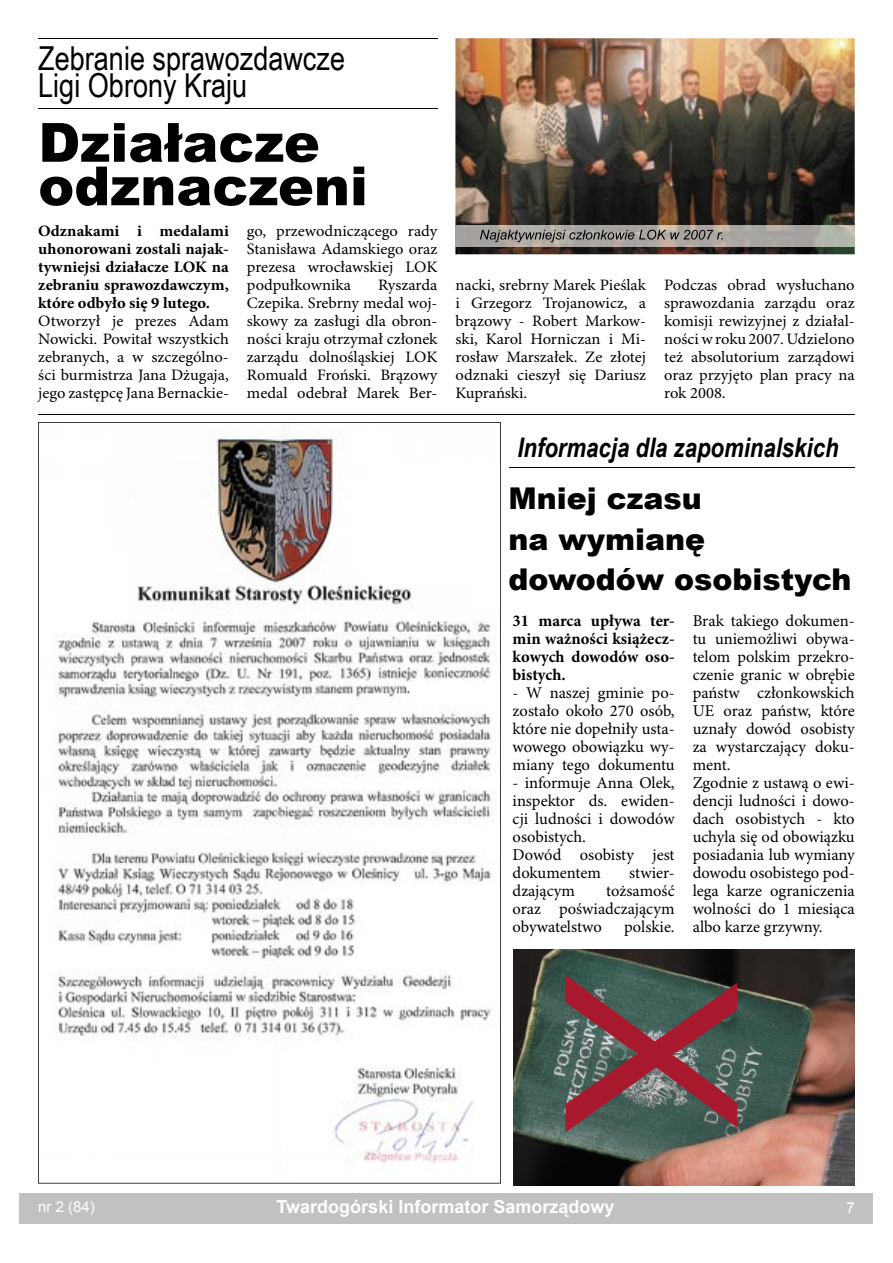
<style>
.page{position:relative;width:893px;height:1263px;background:#fff}
.page>*{position:absolute;margin:0;border:0;box-sizing:border-box;transform-origin:0 0}
.t1{font:240px "Arial";color:#a9192d}
.t2{font:900 54px/43.5px "Arial";color:#000}
.t3{font:33px/27px "Arial Narrow";color:#000}
.t4{font:900 30px/40.5px "Arial";color:#000}
.t5{font:italic 700 27px "Arial Narrow";color:#000}
.t6{font:700 18px "Arial";color:#fff}
.t7{font:16.5px/18px "Minion Pro";color:#000;text-align:justify}
.t8{font:700 16.5px/18px "Minion Pro";color:#000;text-align:justify}
.t9{font:15.9px/18px "Minion Pro";color:#000;text-align:justify;scale:1.04 1}
.t10{font:700 15.9px/18px "Minion Pro";letter-spacing:-.005em;color:#000;text-align:justify;scale:1.04 1}
.t11{font:15px "Arial";color:#fff}
</style>
<div class="page">
<div style="left:20px;top:1193px;width:853px;height:31px;background:#c1c1c1"></div>
<svg style="left:38px;top:422px;width:463px;height:761px"></svg>
<img style="left:455px;top:38px;width:400px;height:216px">
<img style="left:455px;top:225px;width:400px;height:22px">
<svg style="left:480px;top:230px;width:243px;height:12px;background:#86817d"></svg>
<hr style="left:38px;top:38px;width:399px;height:1px;background:#000">
<hr style="left:38px;top:108px;width:399px;height:1px;background:#000">
<img style="left:513px;top:949px;width:342px;height:236px">
<hr style="left:38px;top:415px;width:817px;height:1px;background:#000">
<hr style="left:509px;top:467px;width:346px;height:1px;background:#000">
<h3 class="t3" style="left:38px;top:43px;width:308px">Zebranie sprawozdawcze<br>Ligi Obrony Kraju</h3>
<h2 class="t2" style="left:38px;top:119px;width:331px">Działacze odznaczeni</h2>
<p class="t10" style="left:38px;top:223px;width:185px">Odznakami i medalami uhonorowani zostali najak&shy;tywniejsi działacze LOK na zebraniu sprawozdawczym, które odbyło się 9 lutego.</p>
<p class="t9" style="left:38px;top:313px;width:185px">Otworzył je prezes Adam Nowicki. Powitał wszystkich zebranych, a w szczególno&shy;ści burmistrza Jana Dżugaja, jego zastępcę Jana Bernackie-</p>
<p class="t9" style="left:247px;top:223px;width:185px">go, przewodniczącego rady Stanisława Adamskiego oraz prezesa wrocławskiej LOK podpułkownika</p>
<p class="t9" style="left:247px;top:277px;width:185px;text-indent:131px">Ryszarda Czepika. Srebrny medal woj&shy;skowy za zasługi dla obron&shy;ności kraju otrzymał członek zarządu dolnośląskiej LOK Romuald Froński. Brązowy medal odebrał Marek Ber-</p>
<p class="t9" style="left:455px;top:277px;width:185px">nacki, srebrny Marek Pieślak i Grzegorz Trojanowicz, a brązowy - Robert Markow&shy;ski, Karol Horniczan i Mi&shy;rosław Marszałek. Ze złotej odznaki cieszył się Dariusz Kuprański.</p>
<p class="t9" style="left:664px;top:277px;width:185px">Podczas obrad wysłuchano sprawozdania zarządu oraz komisji rewizyjnej z działal&shy;ności w roku 2007. Udzielono też absolutorium zarządowi oraz przyjęto plan pracy na rok 2008.</p>
<h3 class="t5" style="left:517px;top:427px;width:323px">Informacja dla zapominalskich</h3>
<h3 class="t4" style="left:509px;top:477px;width:344px">Mniej czasu<br>na wymianę dowodów osobistych</h3>
<p class="t8" style="left:513px;top:613px;width:164px">31 marca upływa ter&shy;min ważności książecz&shy;kowych dowodów oso&shy;bistych.</p>
<p class="t7" style="left:513px;top:685px;width:164px">- W naszej gminie po&shy;zostało około 270 osób, które nie dopełniły usta&shy;wowego obowiązku wy&shy;miany tego dokumentu</p>
<p class="t7" style="left:513px;top:775px;width:164px;text-align:left">- informuje Anna Olek, inspektor ds. ewiden&shy;cji ludności i dowodów osobistych.<br>Dowód osobisty jest dokumentem</p>
<p class="t7" style="left:693px;top:613px;width:164px;text-align:left">Brak takiego dokumen&shy;tu uniemożliwi obywa&shy;telom polskim przekro&shy;czenie granic w obrębie państw członkowskich<br>UE oraz państw, które uznały dowód osobisty za wystarczający doku&shy;ment.<br>Zgodnie z ustawą o ewi&shy;dencji ludności i dowo&shy;dach osobistych - kto uchyla się od obowiązku posiadania lub wymiany dowodu osobistego pod&shy;lega karze ograniczenia wolności do 1 miesiąca</p>
<p class="t7" style="left:629px;top:865px;width:47px">stwier-</p>
<p class="t7" style="left:513px;top:883px;width:64px">dzającym</p>
<p class="t7" style="left:513px;top:883px;width:164px;text-indent:94px">tożsamość oraz poświadczającym obywatelstwo</p>
<p class="t7" style="left:624px;top:919px;width:52px">polskie.</p>
<p class="t7" style="left:693px;top:919px;width:131px">albo karze grzywny.</p>
<h1 class="t1" style="left:807px;top:974px;width:162px;rotate:90deg">X</h1>
<p class="t11" style="left:38px;top:1196px;width:58px">nr 2 (84)</p>
<p class="t6" style="left:277px;top:1195px;width:339px">Twardogórski Informator Samorządowy</p>
<p class="t11" style="left:846px;top:1198px;width:10px">7</p>
</div>
